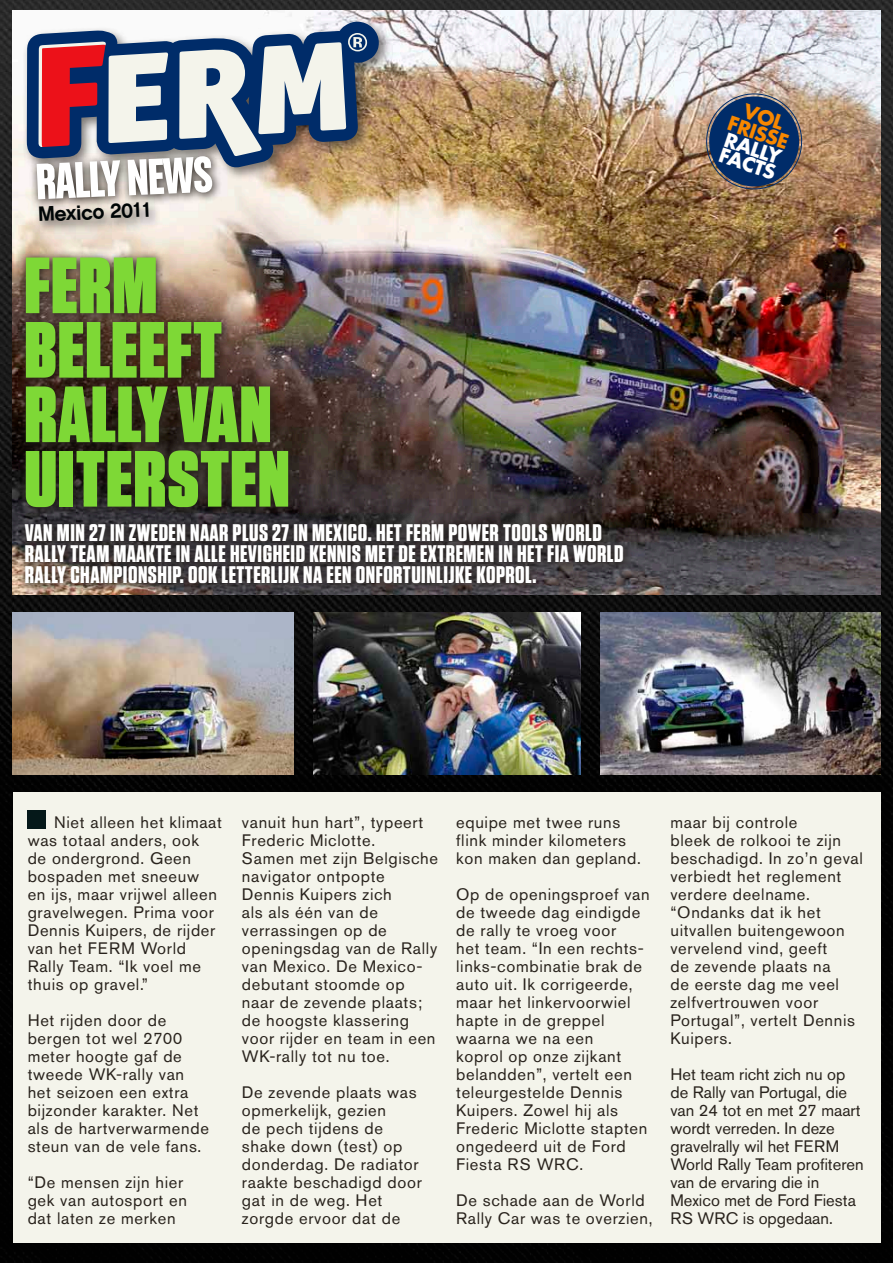
<style>
.page{position:relative;width:893px;height:1263px;background:#fff}
.page>*{position:absolute;margin:0;border:0;box-sizing:border-box;transform-origin:0 0}
.t1{font:900 79.5px/64.5px "Tungsten";letter-spacing:.02em;color:#7ed836}
.t2{font:54.45px "Chalet Comprime Hong Kong Eighty";color:#fff}
.t3{font:700 24px/21px "Tungsten";letter-spacing:.02em;color:#fff}
.t4{font:20.7px "Chalet New York Nineteen Sixty";color:#000506}
.t5{font:700 19.5px/16.5px "Futura Std";color:#fff}
.t6{font:700 19.5px/16.5px "Futura Std";color:#f78700;text-align:center}
.t7{font:16.5px/18px "Akzidenz Grotesk Pro";letter-spacing:.04em;color:#28221c}
.t8{font:16.5px/18px "Akzidenz Grotesk Pro";color:#28221c}
</style>
<div class="page">
<img style="left:0;top:0;width:893px;height:1263px">
<div style="left:13px;top:792px;width:867px;height:450px;background:#f4f4eb"></div>
<img style="left:13px;top:11px;width:867px;height:583px">
<div style="left:28px;top:810px;width:18px;height:18px;background:#051819"></div>
<img style="left:13px;top:612px;width:280px;height:162px">
<img style="left:313px;top:612px;width:267px;height:162px">
<img style="left:600px;top:612px;width:280px;height:162px">
<img style="left:700px;top:87px;width:108px;height:108px">
<svg style="left:15px;top:516px;width:617px;height:78px;background:#3c3636"></svg>
<div style="left:32px;top:197px;width:128px;height:37px;background:#28221c;opacity:.6"></div>
<svg style="left:17px;top:249px;width:281px;height:268px;background:#463830"></svg>
<div style="left:21px;top:16px;width:371px;height:164px;background:#28221c;opacity:.6"></div>
<svg style="left:27px;top:22px;width:352px;height:147px"></svg>
<svg style="left:38px;top:42px;width:130px;height:105px;background:#a16d80"></svg>
<svg style="left:179px;top:33px;width:188px;height:123px;background:#919eac"></svg>
<svg style="left:27px;top:148px;width:195px;height:61px;background:#918e8c"></svg>
<h2 class="t2" style="left:34px;top:150px;width:179px;rotate:-3deg">Rally News</h2>
<p class="t4" style="left:37px;top:202px;width:115px;rotate:-3deg">Mexico 2011</p>
<h1 class="t1" style="left:25px;top:256px;width:266px">FERM<br>BELEEFT<br>RALLY VAN<br>UITERSTEN</h1>
<h3 class="t3" style="left:25px;top:523px;width:600px">VAN MIN 27 IN ZWEDEN NAAR PLUS 27 IN MEXICO. HET FERM POWER TOOLS WORLD<br>RALLY TEAM MAAKTE IN ALLE HEVIGHEID KENNIS MET DE EXTREMEN IN HET FIA WORLD<br>RALLY CHAMPIONSHIP. OOK LETTERLIJK NA EEN ONFORTUINLIJKE KOPROL.</h3>
<p class="t6" style="left:737px;top:99px;width:66px;rotate:19deg">vol frisse</p>
<p class="t5" style="left:728px;top:131px;width:60px;rotate:19deg">rally facts</p>
<p class="t7" style="left:28px;top:813px;width:196px;text-indent:27px">Niet alleen het klimaat was totaal anders, ook<br>de ondergrond. Geen bospaden met sneeuw<br>en ijs, maar vrijwel alleen gravelwegen. Prima voor<br>Dennis Kuipers, de rijder van het FERM World<br>Rally Team. “Ik voel me thuis op gravel.”</p>
<p class="t7" style="left:28px;top:1011px;width:183px">Het rijden door de bergen tot wel 2700 meter hoogte gaf de tweede WK-rally van het seizoen een extra bijzonder karakter. Net als de hartverwarmende steun van de vele fans.</p>
<p class="t7" style="left:28px;top:1173px;width:161px">“De mensen zijn hier gek van autosport en dat laten ze merken</p>
<p class="t7" style="left:242px;top:813px;width:198px">vanuit hun hart”, typeert<br>Frederic Miclotte.<br>Samen met zijn Belgische navigator ontpopte<br>Dennis Kuipers zich<br>als als één van de verrassingen op de openingsdag van de Rally van Mexico. De Mexico&shy;debutant stoomde op naar de zevende plaats; de hoogste klassering voor rijder en team in een<br>WK-rally tot nu toe.</p>
<p class="t7" style="left:242px;top:1083px;width:181px">De zevende plaats was opmerkelijk, gezien<br>de pech tijdens de shake down (test) op donderdag. De radiator raakte beschadigd door gat in de weg. Het zorgde ervoor dat de</p>
<p class="t7" style="left:456px;top:813px;width:186px">equipe met twee runs flink minder kilometers kon maken dan gepland.</p>
<p class="t7" style="left:456px;top:885px;width:195px">Op de openingsproef van de tweede dag eindigde de rally te vroeg voor<br>het team. “In een rechts&shy;links-combinatie brak de auto uit. Ik corrigeerde, maar het linkervoorwiel hapte in de greppel waarna we na een<br>koprol op onze zijkant belandden”, vertelt een teleurgestelde Dennis<br>Kuipers. Zowel hij als<br>Frederic Miclotte stapten ongedeerd uit de Ford<br>Fiesta RS WRC.</p>
<p class="t7" style="left:456px;top:1191px;width:198px">De schade aan de World<br>Rally Car was te overzien,</p>
<p class="t7" style="left:670px;top:813px;width:194px">maar bij controle<br>bleek de rolkooi te zijn beschadigd. In zo’n geval verbiedt het reglement verdere deelname. “Ondanks dat ik het uitvallen buitengewoon vervelend vind, geeft<br>de zevende plaats na<br>de eerste dag me veel zelfvertrouwen voor<br>Portugal”, vertelt Dennis<br>Kuipers.</p>
<p class="t8" style="left:670px;top:1065px;width:195px">Het team richt zich nu op de Rally van Portugal, die van 24 tot en met 27 maart wordt verreden. In deze gravelrally wil het FERM<br>World Rally Team profiteren van de ervaring die in<br>Mexico met de Ford Fiesta<br>RS WRC is opgedaan.</p>
</div>
